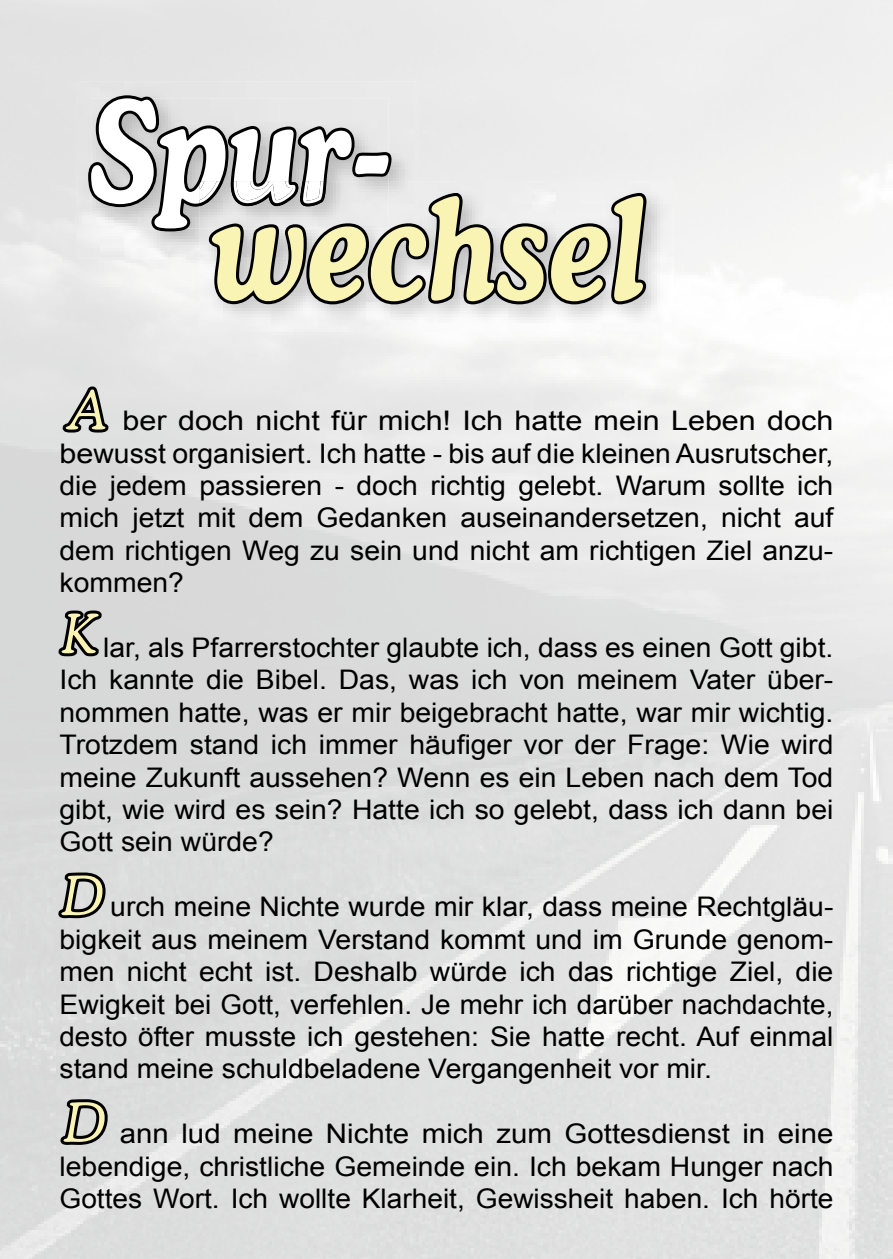
<style>
.page{position:relative;width:893px;height:1259px;background:#fff}
.page>*{position:absolute;margin:0;border:0;box-sizing:border-box;transform-origin:0 0}
.t1{font:italic 700 139.2px "Cooper BT";color:#faf4b4;scale:.82 1}
.t2{font:italic 700 139.2px "Cooper BT";color:#fff;scale:.82 1}
.t3{font:italic 300 54px "Cooper BT";color:#faf4b4}
.t4{font:27px/32.4px "Arial";color:#000;text-align:justify;scale:1.05 1}
.t5{font:27px/32.4px "Arial";color:#000;text-align:justify;scale:1.13 1}
.t6{font:27px/32.4px "Arial";color:#000;text-align:justify;scale:1.09 1}
</style>
<div class="page">
<img style="left:651px;top:181px;width:23px;height:150px">
<svg style="left:59px;top:45px;width:592px;height:432px;background:#cfcfcf"></svg>
<svg style="left:55px;top:606px;width:50px;height:93px;background:#a1a1a1"></svg>
<svg style="left:55px;top:869px;width:55px;height:54px;background:#808080"></svg>
<svg style="left:57px;top:1095px;width:55px;height:54px;background:#7f7f7f"></svg>
<h1 class="t2" style="left:89px;top:66px;width:375px">Spur-</h1>
<h1 class="t1" style="left:212px;top:163px;width:531px">wechsel</h1>
<h2 class="t3" style="left:66px;top:377px;width:51px">A</h2>
<p class="t5" style="left:60px;top:405px;width:686px;text-indent:63px">ber doch nicht für mich! Ich hatte mein Leben doch bewusst organisiert. Ich hatte - bis auf die kleinen Ausrutscher, die jedem passieren - doch richtig gelebt. Warum sollte ich mich jetzt mit dem Gedanken auseinandersetzen, nicht auf dem richtigen Weg zu sein und nicht am richtigen Ziel anzu&shy;kommen?</p>
<h2 class="t3" style="left:60px;top:601px;width:48px">K</h2>
<p class="t4" style="left:60px;top:631px;width:739px;text-indent:44px">lar, als Pfarrerstochter glaubte ich, dass es einen Gott gibt.<br>Ich kannte die Bibel. Das, was ich von meinem Vater über&shy;nommen hatte, was er mir beigebracht hatte, war mir wichtig.<br>Trotzdem stand ich immer häufiger vor der Frage: Wie wird meine Zukunft aussehen? Wenn es ein Leben nach dem Tod gibt, wie wird es sein? Hatte ich so gelebt, dass ich dann bei Gott sein würde?</p>
<h2 class="t3" style="left:60px;top:863px;width:54px">D</h2>
<p class="t4" style="left:60px;top:891px;width:739px;text-indent:51px">urch meine Nichte wurde mir klar, dass meine Rechtgläu&shy;bigkeit aus meinem Verstand kommt und im Grunde genom&shy;men nicht echt ist. Deshalb würde ich das richtige Ziel, die Ewigkeit bei Gott, verfehlen. Je mehr ich darüber nachdachte, desto öfter musste ich gestehen: Sie hatte recht. Auf einmal stand meine schuldbeladene Vergangenheit vor mir.</p>
<p class="t6" style="left:60px;top:1117px;width:711px;text-indent:60px">ann lud meine Nichte mich zum Gottesdienst in eine lebendige, christliche Gemeinde ein. Ich bekam Hunger nach Gottes Wort. Ich wollte Klarheit, Gewissheit haben. Ich hörte</p>
<h2 class="t3" style="left:62px;top:1089px;width:54px">D</h2>
</div>
